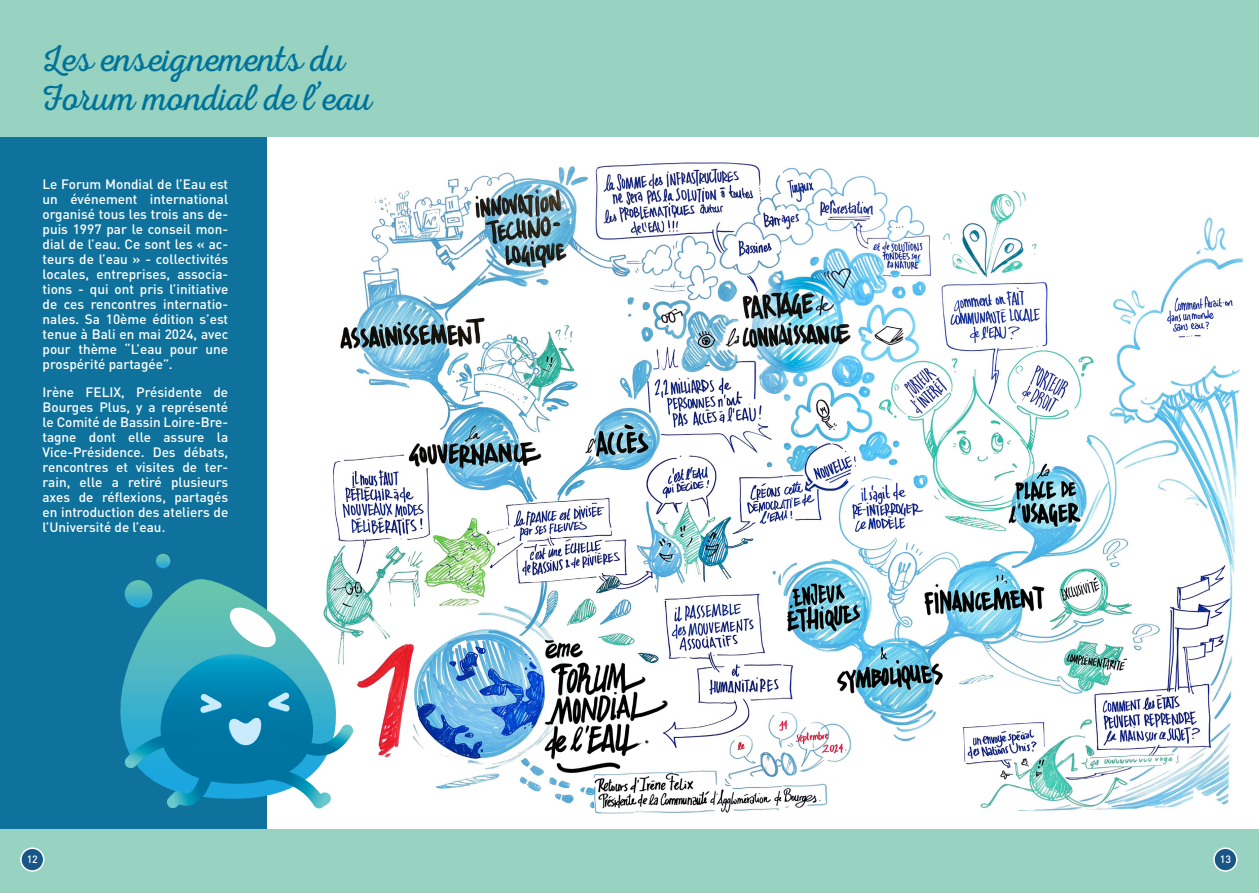
<style>
.page{position:relative;width:1259px;height:893px;background:#98d3c2}
.page>*{position:absolute;margin:0;border:0;box-sizing:border-box;transform-origin:0 0}
.t1{font:37.5px/39px "Nexa Rust Script L 00";color:#00739a}
.t2{font:500 13.5px/15px "DIN Pro";color:#fff;text-align:justify}
.t3{font:500 10.5px "DIN Pro";color:#fff}
</style>
<div class="page">
<div style="left:259px;top:137px;width:1000px;height:692px;background:#fff"></div>
<div style="left:0;top:137px;width:266px;height:692px;background:#0f729c"></div>
<img style="left:327px;top:162px;width:916px;height:652px">
<svg style="left:120px;top:579px;width:220px;height:159px"></svg>
<svg style="left:125px;top:580px;width:27px;height:28px"></svg>
<svg style="left:156px;top:554px;width:14px;height:14px"></svg>
<svg style="left:124px;top:606px;width:230px;height:203px"></svg>
<div style="left:21px;top:848px;width:23px;height:23px;background:#185686;border-radius:50%"></div>
<div style="left:20px;top:847px;width:24px;height:25px;border:2px solid #fff;border-radius:50%"></div>
<div style="left:1214px;top:848px;width:22px;height:23px;background:#185686;border-radius:50%"></div>
<div style="left:1213px;top:847px;width:24px;height:25px;border:2px solid #fff;border-radius:50%"></div>
<p class="t1" style="left:43px;top:45px;width:332px">Les enseignements du<br>Forum mondial de l’eau</p>
<p class="t2" style="left:43px;top:175px;width:187px">Le Forum Mondial de l’Eau est un événement international organisé tous les trois ans de&shy;puis 1997 par le conseil mon&shy;dial de l’eau. Ce sont les « ac&shy;teurs de l’eau » - collectivités locales, entreprises, associa&shy;tions - qui ont pris l’initiative de ces rencontres internatio&shy;nales. Sa 10ème édition s’est tenue à Bali en mai 2024, avec pour thème “L’eau pour une prospérité partagée”.</p>
<p class="t2" style="left:43px;top:383px;width:187px">Irène FELIX, Présidente de Bourges Plus, y a représenté le Comité de Bassin Loire-Bre&shy;tagne dont elle assure la Vice-Présidence. Des débats, rencontres et visites de ter&shy;rain, elle a retiré plusieurs axes de réflexions, partagés en introduction des ateliers de l’Université de l’eau.</p>
<p class="t3" style="left:27px;top:851px;width:13px">12</p>
<p class="t3" style="left:1219px;top:851px;width:13px">13</p>
</div>
